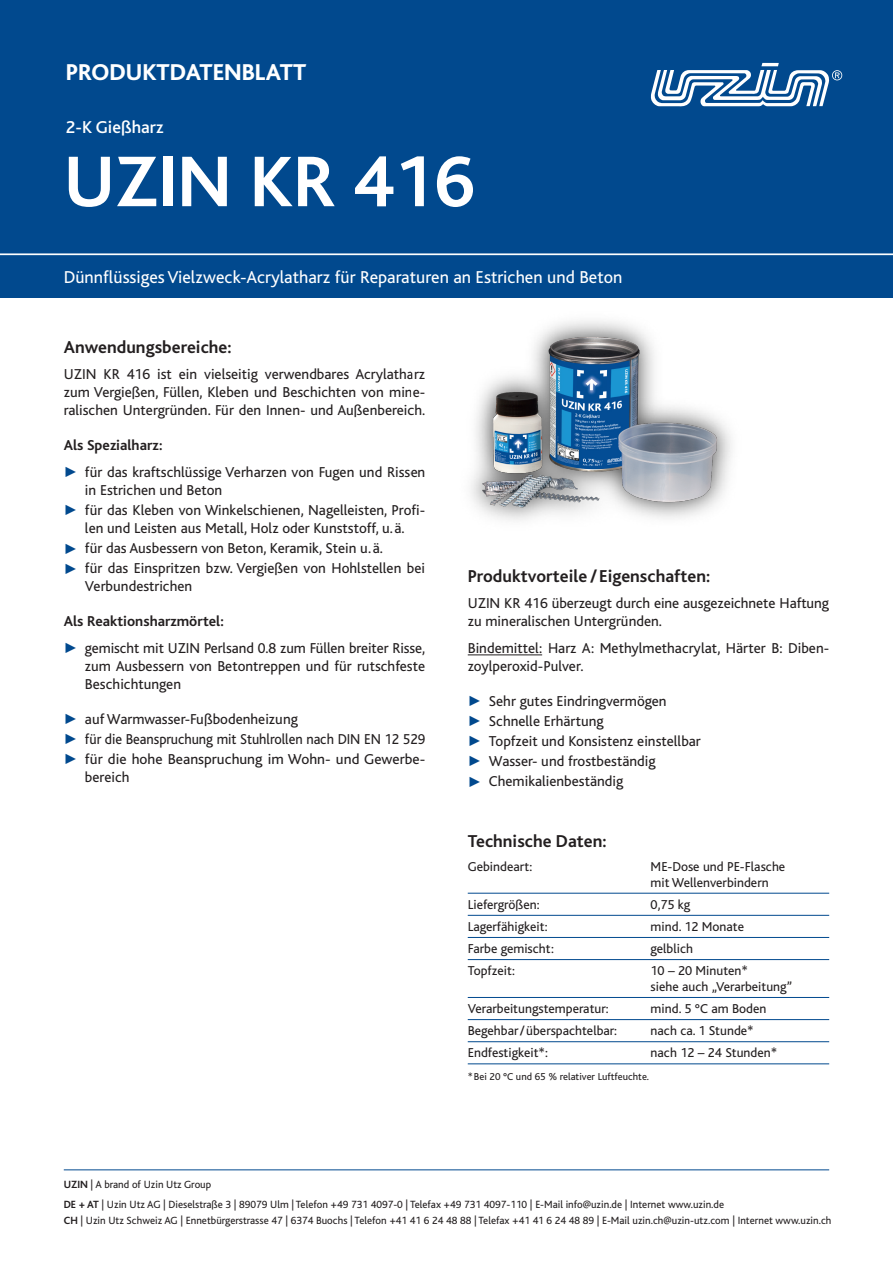
<style>
.page{position:relative;width:893px;height:1263px;background:#fff}
.page>*{position:absolute;margin:0;border:0;box-sizing:border-box;transform-origin:0 0}
.t1{font:700 75px "Bliss";color:#fff}
.t2{font:800 24px "Bliss";color:#fff}
.t3{font:18px "Bliss";color:#fff}
.t4{font:700 18px "Bliss";color:#231f20}
.t5{font:500 18px "Bliss";color:#fff}
.t6{font:15px/18px "Bliss";color:#231f20}
.t7{font:15px "Bliss";color:#231f20;scale:.95 1}
.t8{font:700 15px "Bliss";color:#231f20}
.t9{font:13.5px/15.8px "Bliss";color:#231f20}
.t10{font:10.95px/20px "Bliss";color:#231f20}
.t11{font:10.5px "Bliss";color:#231f20}
.s1{color:#01498e}
.s2{font-weight:700}
</style>
<div class="page">
<div style="left:0;top:0;width:893px;height:255px;background:#01498e"></div>
<div style="left:0;top:255px;width:893px;height:43px;background:#01498e"></div>
<svg style="left:651px;top:63px;width:191px;height:44px"></svg>
<hr style="left:0;top:253px;width:893px;height:2px;background:#fff">
<hr style="left:64px;top:1169px;width:765px;height:1px;background:#01498e">
<img style="left:475px;top:315px;width:247px;height:210px">
<hr style="left:468px;top:655px;width:74px;height:1px;background:#231f20">
<hr style="left:468px;top:893px;width:361px;height:1px;background:#01498e">
<hr style="left:468px;top:915px;width:361px;height:1px;background:#01498e">
<hr style="left:468px;top:937px;width:361px;height:1px;background:#01498e">
<hr style="left:468px;top:959px;width:361px;height:1px;background:#01498e">
<hr style="left:468px;top:997px;width:361px;height:1px;background:#01498e">
<hr style="left:468px;top:1019px;width:361px;height:1px;background:#01498e">
<hr style="left:468px;top:1041px;width:361px;height:1px;background:#01498e">
<hr style="left:468px;top:1063px;width:361px;height:1px;background:#01498e">
<h2 class="t2" style="left:66px;top:63px;width:242px">PRODUKTDATENBLATT</h2>
<p class="t5" style="left:66px;top:121px;width:99px">2-K Gießharz</p>
<h1 class="t1" style="left:64px;top:153px;width:413px">UZIN KR 416</h1>
<p class="t3" style="left:64px;top:270px;width:560px">DünnflüssigesVielzweck-Acrylatharz für Reparaturen an Estrichen und Beton</p>
<p class="t4" style="left:64px;top:340px;width:169px">Anwendungsbereiche:</p>
<p class="t6" style="left:64px;top:367px;width:363px;text-align:justify">UZIN KR 416 ist ein vielseitig verwendbares Acrylatharz zum Vergießen, Füllen, Kleben und Beschichten von mine&shy;ralischen Untergründen. Für den Innen- und Außenbereich.</p>
<p class="t8" style="left:64px;top:440px;width:100px">Als Spezialharz:</p>
<p class="t6" style="left:85px;top:464px;width:342px;text-indent:-21px"><span class="s1">✓</span> für das kraftschlüssige Verharzen von Fugen und Rissen in Estrichen und Beton</p>
<p class="t6" style="left:64px;top:503px;width:363px;text-align:center"><span class="s1">✓</span> für das Kleben von Winkelschienen, Nagelleisten, Profi&shy;len und Leisten aus Metall, Holz oder Kunststoff, u.ä.</p>
<p class="t6" style="left:64px;top:541px;width:321px"><span class="s1">✓</span> für das Ausbessern von Beton, Keramik, Stein u.ä.</p>
<p class="t6" style="left:85px;top:561px;width:342px;text-indent:-21px"><span class="s1">✓</span> für das Einspritzen bzw. Vergießen von Hohlstellen bei<br>Verbundestrichen</p>
<p class="t8" style="left:64px;top:616px;width:162px">Als Reaktionsharzmörtel:</p>
<p class="t6" style="left:85px;top:640px;width:342px;text-align:justify;text-indent:-21px"><span class="s1">✓</span> gemischt mit UZIN Perlsand 0.8 zum Füllen breiter Risse, zum Ausbessern von Betontreppen und für rutschfeste Beschichtungen</p>
<p class="t6" style="left:64px;top:711px;width:236px"><span class="s1">✓</span> auf Warmwasser-Fußbodenheizung</p>
<p class="t7" style="left:64px;top:733px;width:382px"><span class="s1">✓</span> für die Beanspruchung mit Stuhlrollen nach DIN EN 12 529</p>
<p class="t6" style="left:85px;top:752px;width:342px;text-indent:-21px"><span class="s1">✓</span> für die hohe Beanspruchung im Wohn- und Gewerbe&shy;bereich</p>
<p class="t4" style="left:468px;top:569px;width:244px">Produktvorteile /Eigenschaften:</p>
<p class="t6" style="left:468px;top:596px;width:363px">UZIN KR 416 überzeugt durch eine ausgezeichnete Haftung zu mineralischen Untergründen.</p>
<p class="t6" style="left:468px;top:640px;width:363px">Bindemittel: Harz A: Methylmethacrylat, Härter B: Diben&shy;zoylperoxid-Pulver.</p>
<p class="t6" style="left:468px;top:693px;width:200px"><span class="s1">✓</span> Sehr gutes Eindringvermögen</p>
<p class="t6" style="left:468px;top:713px;width:138px"><span class="s1">✓</span> Schnelle Erhärtung</p>
<p class="t6" style="left:468px;top:733px;width:235px"><span class="s1">✓</span> Topfzeit und Konsistenz einstellbar</p>
<p class="t6" style="left:468px;top:754px;width:189px"><span class="s1">✓</span> Wasser- und frostbeständig</p>
<p class="t6" style="left:468px;top:774px;width:157px"><span class="s1">✓</span> Chemikalienbeständig</p>
<p class="t4" style="left:468px;top:834px;width:140px">Technische Daten:</p>
<p class="t9" style="left:468px;top:860px;width:66px">Gebindeart:</p>
<p class="t9" style="left:651px;top:860px;width:136px">ME-Dose und PE-Flasche mit Wellenverbindern</p>
<p class="t9" style="left:468px;top:898px;width:73px">Liefergrößen:</p>
<p class="t9" style="left:651px;top:898px;width:41px">0,75 kg</p>
<p class="t9" style="left:468px;top:920px;width:82px">Lagerfähigkeit:</p>
<p class="t9" style="left:651px;top:920px;width:95px">mind. 12 Monate</p>
<p class="t9" style="left:468px;top:942px;width:88px">Farbe gemischt:</p>
<p class="t9" style="left:651px;top:942px;width:44px">gelblich</p>
<p class="t9" style="left:468px;top:964px;width:49px">Topfzeit:</p>
<p class="t9" style="left:651px;top:964px;width:143px">10 – 20 Minuten*<br>siehe auch „Verarbeitung”</p>
<p class="t9" style="left:468px;top:1002px;width:142px">Verarbeitungstemperatur:</p>
<p class="t9" style="left:651px;top:1002px;width:117px">mind. 5 °C am Boden</p>
<p class="t9" style="left:468px;top:1024px;width:151px">Begehbar/überspachtelbar:</p>
<p class="t9" style="left:651px;top:1024px;width:105px">nach ca. 1 Stunde*</p>
<p class="t9" style="left:468px;top:1046px;width:82px">Endfestigkeit*:</p>
<p class="t9" style="left:651px;top:1046px;width:128px">nach 12 – 24 Stunden*</p>
<p class="t11" style="left:468px;top:1072px;width:183px">*Bei 20 °C und 65 % relativer Luftfeuchte.</p>
<p class="t10" style="left:64px;top:1176px;width:662px"><span class="s2">UZIN</span> | A brand of Uzin Utz Group<br><span class="s2">DE + AT</span> | Uzin Utz AG | Dieselstraße 3 | 89079 Ulm | Telefon +49 731 4097-0 | Telefax +49 731 4097-110 | E-Mail info@uzin.de | Internet www.uzin.de</p>
<p class="t10" style="left:64px;top:1211px;width:769px"><span class="s2">CH</span> | Uzin Utz Schweiz AG | Ennetbürgerstrasse 47 | 6374 Buochs | Telefon +41 41 6 24 48 88 | Telefax +41 41 6 24 48 89 | E-Mail uzin.ch@uzin-utz.com | Internet www.uzin.ch</p>
</div>
